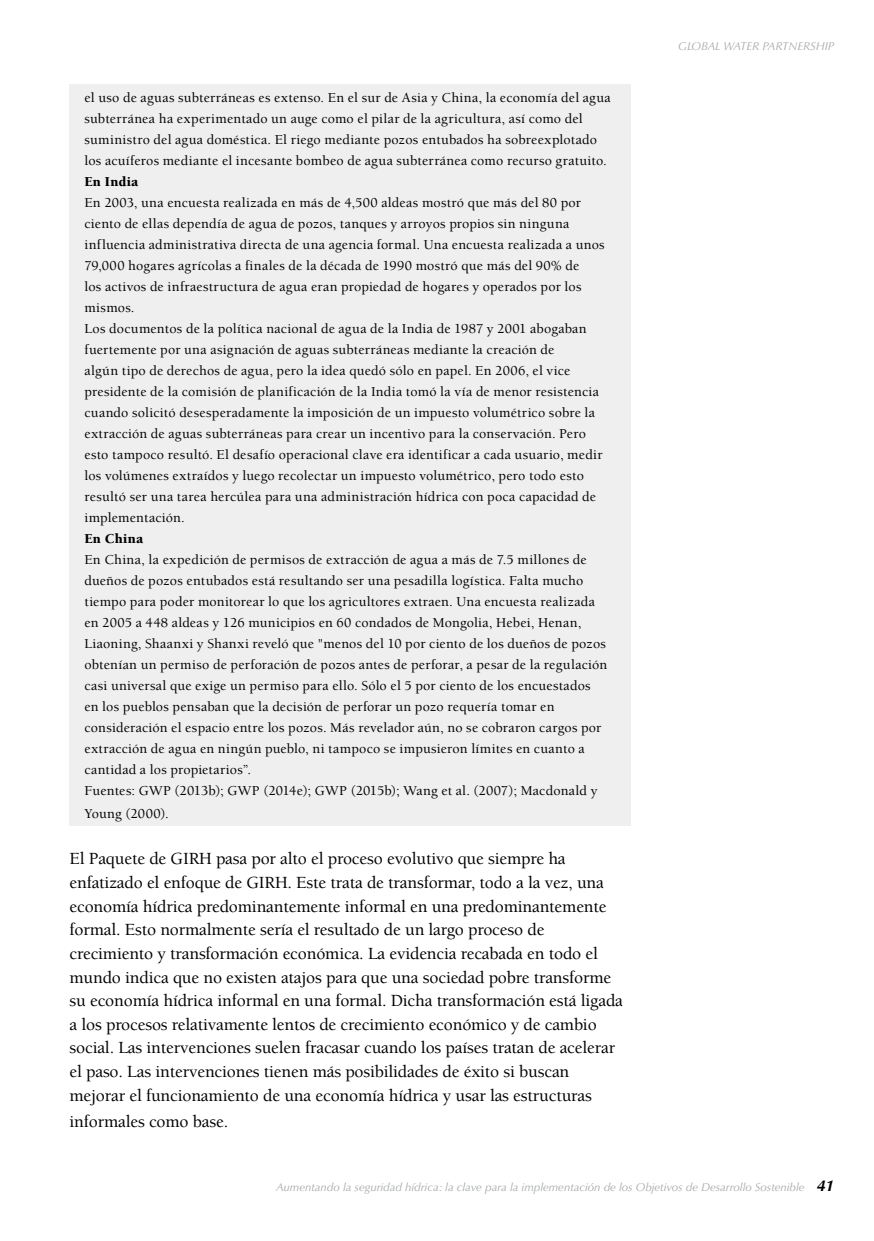
<style>
.page{position:relative;width:874px;height:1241px;background:#fff}
.page>*{position:absolute;margin:0;border:0;box-sizing:border-box;transform-origin:0 0}
.t1{font:500 17.5px/23.6px "Berkeley Std";letter-spacing:-.01em;color:#000}
.t2{font:500 14px/21px "Berkeley Std";letter-spacing:.015em;color:#000}
.t3{font:900 14px "Berkeley Std";letter-spacing:.02em;color:#000}
.t4{font:italic 11.38px "Optima LT Std";color:#a7a9ac}
.s1{font-family:"Optima";font-weight:700;font-size:15.75px;color:#000}
</style>
<div class="page">
<div style="left:70px;top:84px;width:560px;height:742px;background:#efeff0"></div>
<p class="t2" style="left:84px;top:87px;width:527px">el uso de aguas subterráneas es extenso. En el sur de Asia y China, la economía del agua subterránea ha experimentado un auge como el pilar de la agricultura, así como del suministro del agua doméstica. El riego mediante pozos entubados ha sobreexplotado los acuíferos mediante el incesante bombeo de agua subterránea como recurso gratuito.</p>
<p class="t3" style="left:84px;top:174px;width:56px">En India</p>
<p class="t2" style="left:84px;top:192px;width:521px">En 2003, una encuesta realizada en más de 4,500 aldeas mostró que más del 80 por ciento de ellas dependía de agua de pozos, tanques y arroyos propios sin ninguna influencia administrativa directa de una agencia formal. Una encuesta realizada a unos 79,000 hogares agrícolas a finales de la década de 1990 mostró que más del 90% de<br>los activos de infraestructura de agua eran propiedad de hogares y operados por los mismos.<br>Los documentos de la política nacional de agua de la India de 1987 y 2001 abogaban fuertemente por una asignación de aguas subterráneas mediante la creación de<br>algún tipo de derechos de agua, pero la idea quedó sólo en papel. En 2006, el vice presidente de la comisión de planificación de la India tomó la vía de menor resistencia cuando solicitó desesperadamente la imposición de un impuesto volumétrico sobre la extracción de aguas subterráneas para crear un incentivo para la conservación. Pero esto tampoco resultó. El desafío operacional clave era identificar a cada usuario, medir los volúmenes extraídos y luego recolectar un impuesto volumétrico, pero todo esto resultó ser una tarea hercúlea para una administración hídrica con poca capacidad de implementación.</p>
<p class="t3" style="left:84px;top:531px;width:60px">En China</p>
<p class="t2" style="left:84px;top:549px;width:524px">En China, la expedición de permisos de extracción de agua a más de 7.5 millones de dueños de pozos entubados está resultando ser una pesadilla logística. Falta mucho tiempo para poder monitorear lo que los agricultores extraen. Una encuesta realizada en 2005 a 448 aldeas y 126 municipios en 60 condados de Mongolia, Hebei, Henan, Liaoning, Shaanxi y Shanxi reveló que "menos del 10 por ciento de los dueños de pozos obtenían un permiso de perforación de pozos antes de perforar, a pesar de la regulación casi universal que exige un permiso para ello. Sólo el 5 por ciento de los encuestados en los pueblos pensaban que la decisión de perforar un pozo requería tomar en consideración el espacio entre los pozos. Más revelador aún, no se cobraron cargos por extracción de agua en ningún pueblo, ni tampoco se impusieron límites en cuanto a cantidad a los propietarios”.<br>Fuentes: GWP (2013b); GWP (2014e); GWP (2015b); Wang et al. (2007); Macdonald y</p>
<p class="t2" style="left:84px;top:803px;width:86px">Young (2000).</p>
<p class="t1" style="left:69px;top:847px;width:554px">El Paquete de GIRH pasa por alto el proceso evolutivo que siempre ha enfatizado el enfoque de GIRH. Este trata de transformar, todo a la vez, una economía hídrica predominantemente informal en una predominantemente formal. Esto normalmente sería el resultado de un largo proceso de crecimiento y transformación económica. La evidencia recabada en todo el mundo indica que no existen atajos para que una sociedad pobre transforme su economía hídrica informal en una formal. Dicha transformación está ligada a los procesos relativamente lentos de crecimiento económico y de cambio social. Las intervenciones suelen fracasar cuando los países tratan de acelerar el paso. Las intervenciones tienen más posibilidades de éxito si buscan mejorar el funcionamiento de una economía hídrica y usar las estructuras</p>
<p class="t1" style="left:69px;top:1109px;width:160px">informales como base.</p>
<p class="t4" style="left:677px;top:39px;width:157px">GLOBAL WATER PARTNERSHIP</p>
<p class="t4" style="left:276px;top:1180px;width:559px">Aumentando la seguridad hídrica: la clave para la implementación de los Objetivos de Desarrollo Sostenible <span class="s1">41</span></p>
</div>
